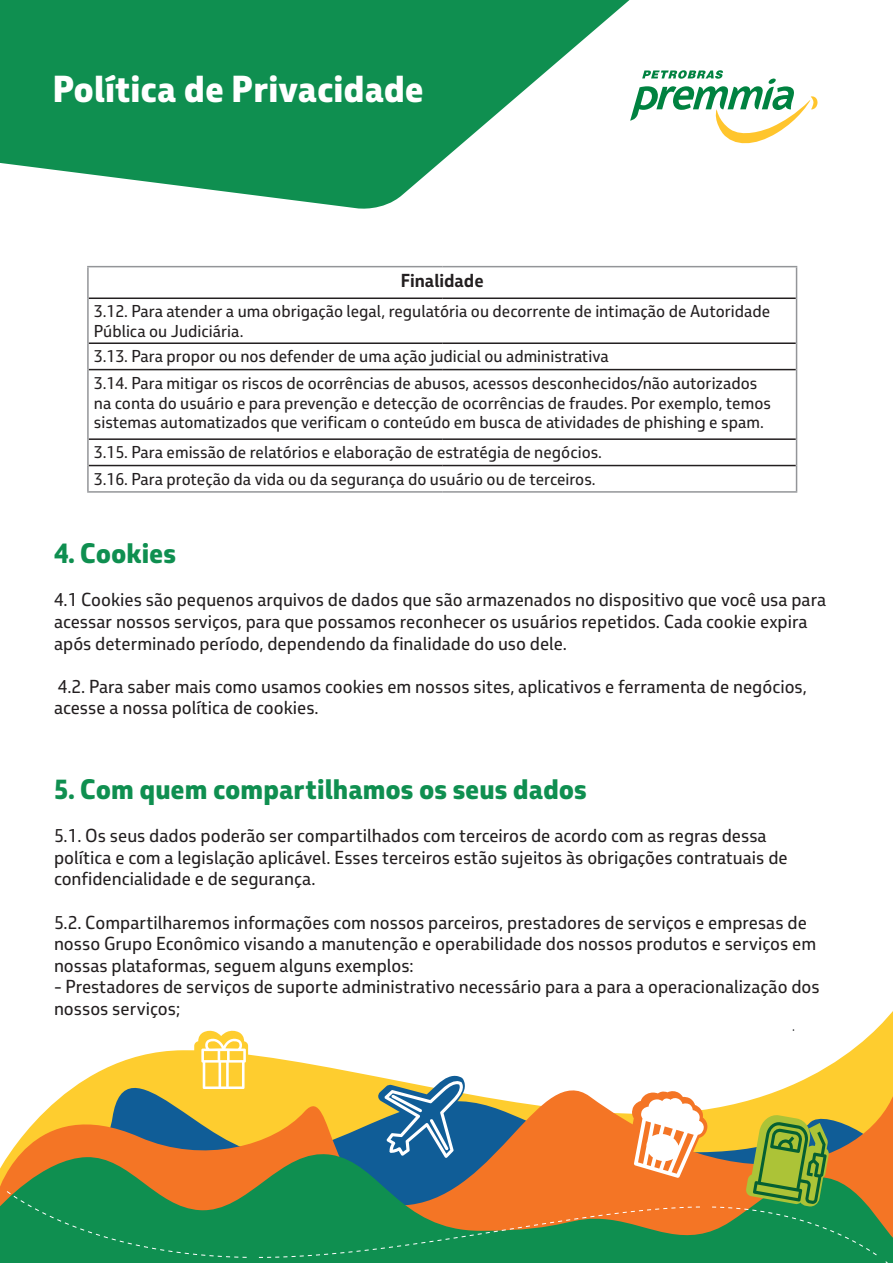
<style>
.page{position:relative;width:893px;height:1263px;background:#fff}
.page>*{position:absolute;margin:0;border:0;box-sizing:border-box;transform-origin:0 0}
.t1{font:800 36px "Petrobras Sans";color:#fff}
.t2{font:800 27px "Petrobras Sans";color:#0f8f50}
.t3{font:18px/21.6px "Petrobras Sans";color:#231f20}
.t4{font:700 18px "Petrobras Sans";color:#231f20}
.t5{font:16.5px/19.8px "Petrobras Sans";color:#231f20}
</style>
<div class="page">
<svg style="left:123px;top:1034px;width:770px;height:27px"></svg>
<svg style="left:14px;top:1061px;width:879px;height:86px"></svg>
<svg style="left:0;top:1147px;width:893px;height:116px;background:#83833c"></svg>
<svg style="left:7px;top:1191px;width:240px;height:67px;background:#228d4e"></svg>
<svg style="left:194px;top:1030px;width:54px;height:61px"></svg>
<svg style="left:259px;top:1075px;width:618px;height:183px;background:#96985a"></svg>
<svg style="left:0;top:0;width:630px;height:209px;fill:#0f8f50"></svg>
<svg style="left:630px;top:70px;width:188px;height:74px"></svg>
<hr style="left:89px;top:297px;width:353px;height:2px;background:#231f20">
<hr style="left:442px;top:297px;width:354px;height:2px;background:#231f20">
<hr style="left:89px;top:342px;width:353px;height:2px;background:#231f20">
<hr style="left:442px;top:342px;width:354px;height:2px;background:#231f20">
<hr style="left:89px;top:369px;width:353px;height:1px;background:#231f20">
<hr style="left:442px;top:369px;width:354px;height:1px;background:#231f20">
<hr style="left:89px;top:438px;width:353px;height:2px;background:#231f20">
<hr style="left:442px;top:438px;width:354px;height:2px;background:#231f20">
<hr style="left:89px;top:465px;width:353px;height:1px;background:#231f20">
<hr style="left:442px;top:465px;width:354px;height:1px;background:#231f20">
<hr style="left:87px;top:266px;width:355px;height:1px;background:#939598">
<hr style="left:87px;top:267px;width:2px;height:31px;background:#939598">
<hr style="left:442px;top:266px;width:355px;height:1px;background:#939598">
<hr style="left:796px;top:267px;width:1px;height:31px;background:#939598">
<hr style="left:87px;top:298px;width:2px;height:45px;background:#939598">
<hr style="left:796px;top:298px;width:1px;height:45px;background:#939598">
<hr style="left:87px;top:343px;width:2px;height:27px;background:#939598">
<svg style="left:796px;top:343px;width:1px;height:27px"></svg>
<hr style="left:87px;top:370px;width:2px;height:69px;background:#939598">
<hr style="left:796px;top:370px;width:1px;height:69px;background:#939598">
<hr style="left:87px;top:439px;width:2px;height:26px;background:#939598">
<hr style="left:87px;top:465px;width:2px;height:26px;background:#939598">
<svg style="left:796px;top:439px;width:1px;height:52px"></svg>
<hr style="left:87px;top:491px;width:355px;height:2px;background:#939598">
<hr style="left:442px;top:491px;width:355px;height:2px;background:#939598">
<h1 class="t1" style="left:53px;top:65px;width:372px">Política de Privacidade</h1>
<p class="t4" style="left:401px;top:269px;width:85px">Finalidade</p>
<p class="t5" style="left:94px;top:301px;width:678px">3.12. Para atender a uma obrigação legal, regulatória ou decorrente de intimação de Autoridade<br>Pública ou Judiciária.</p>
<p class="t5" style="left:94px;top:346px;width:516px">3.13. Para propor ou nos defender de uma ação judicial ou administrativa</p>
<p class="t5" style="left:94px;top:373px;width:679px">3.14. Para mitigar os riscos de ocorrências de abusos, acessos desconhecidos/não autorizados na conta do usuário e para prevenção e detecção de ocorrências de fraudes. Por exemplo, temos sistemas automatizados que verificam o conteúdo em busca de atividades de phishing e spam.</p>
<p class="t5" style="left:94px;top:442px;width:509px">3.15. Para emissão de relatórios e elaboração de estratégia de negócios.</p>
<p class="t5" style="left:94px;top:469px;width:503px">3.16. Para proteção da vida ou da segurança do usuário ou de terceiros.</p>
<p class="t2" style="left:54px;top:535px;width:123px">4. Cookies</p>
<p class="t3" style="left:54px;top:589px;width:774px">4.1 Cookies são pequenos arquivos de dados que são armazenados no dispositivo que você usa para acessar nossos serviços, para que possamos reconhecer os usuários repetidos. Cada cookie expira após determinado período, dependendo da finalidade do uso dele.</p>
<p class="t3" style="left:54px;top:675px;width:754px">4.2. Para saber mais como usamos cookies em nossos sites, aplicativos e ferramenta de negócios, acesse a nossa política de cookies.</p>
<p class="t2" style="left:54px;top:771px;width:534px">5. Com quem compartilhamos os seus dados</p>
<p class="t3" style="left:54px;top:825px;width:735px">5.1. Os seus dados poderão ser compartilhados com terceiros de acordo com as regras dessa política e com a legislação aplicável. Esses terceiros estão sujeitos às obrigações contratuais de confidencialidade e de segurança.</p>
<p class="t3" style="left:54px;top:911px;width:764px">5.2. Compartilharemos informações com nossos parceiros, prestadores de serviços e empresas de nosso Grupo Econômico visando a manutenção e operabilidade dos nossos produtos e serviços em nossas plataformas, seguem alguns exemplos:</p>
<p class="t3" style="left:54px;top:976px;width:767px">- Prestadores de serviços de suporte administrativo necessário para a para a operacionalização dos nossos serviços;</p>
</div>
